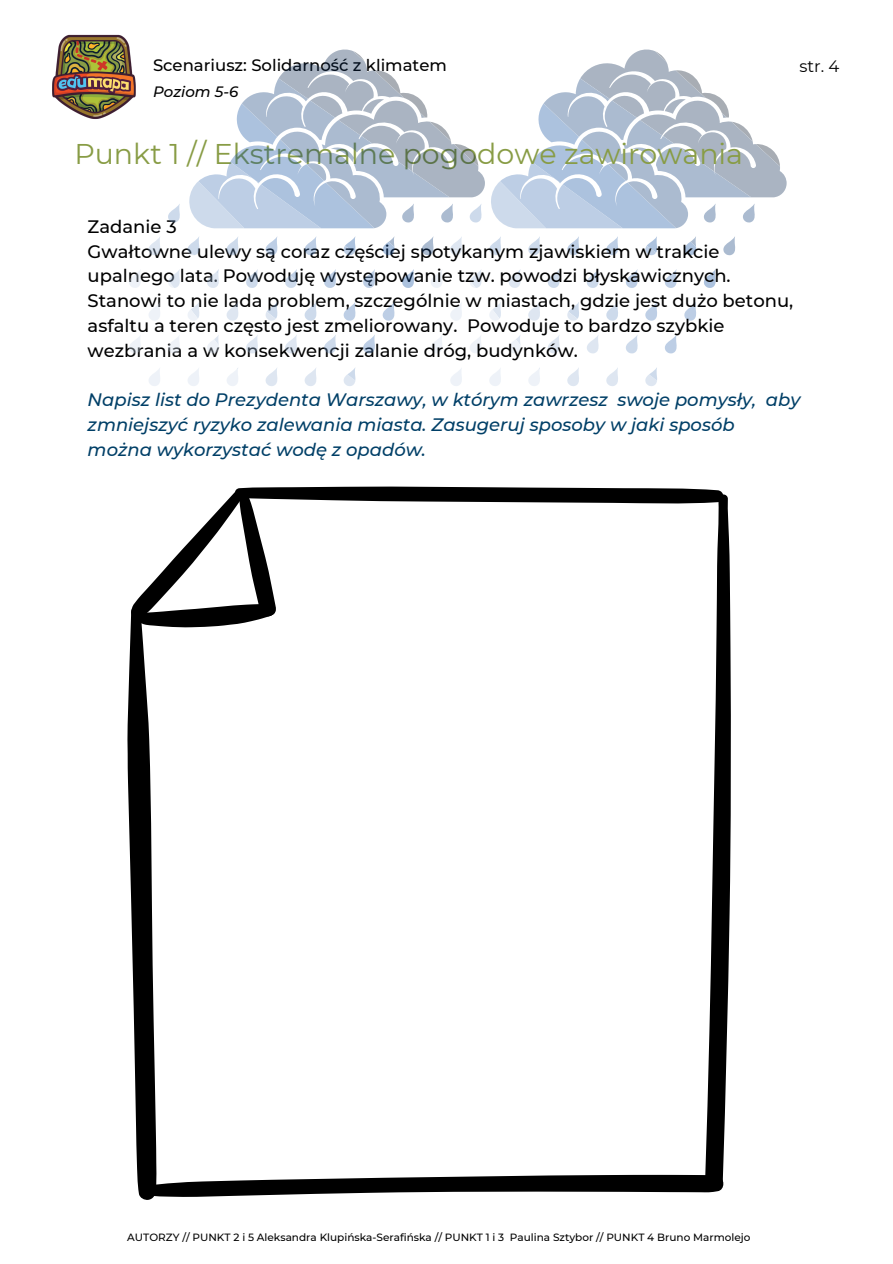
<style>
.page{position:relative;width:893px;height:1264px;background:#fff}
.page>*{position:absolute;margin:0;border:0;box-sizing:border-box;transform-origin:0 0}
.t1{font:28.5px "Montserrat";color:#889c45}
.t2{font:500 18px/24.8px "Montserrat";color:#000}
.t3{font:italic 500 18px/24.8px "Montserrat";color:#003f67}
.t4{font:500 16.5px "Montserrat";color:#000}
.t5{font:16.5px "Montserrat";color:#000}
.t6{font:italic 500 15px "Montserrat";color:#000}
.t7{font:500 10.5px "Montserrat";color:#000}
</style>
<div class="page">
<img style="left:52px;top:34px;width:84px;height:85px">
<svg style="left:450px;top:237px;width:12px;height:18px"></svg>
<svg style="left:489px;top:237px;width:12px;height:18px"></svg>
<svg style="left:528px;top:237px;width:12px;height:18px"></svg>
<svg style="left:567px;top:236px;width:12px;height:19px"></svg>
<svg style="left:606px;top:236px;width:12px;height:19px"></svg>
<svg style="left:645px;top:236px;width:12px;height:19px"></svg>
<svg style="left:684px;top:236px;width:12px;height:19px"></svg>
<svg style="left:723px;top:236px;width:12px;height:19px"></svg>
<svg style="left:450px;top:303px;width:12px;height:18px"></svg>
<svg style="left:489px;top:302px;width:12px;height:19px"></svg>
<svg style="left:528px;top:302px;width:12px;height:19px"></svg>
<svg style="left:567px;top:302px;width:12px;height:19px"></svg>
<svg style="left:606px;top:302px;width:12px;height:19px"></svg>
<svg style="left:645px;top:302px;width:12px;height:19px"></svg>
<svg style="left:684px;top:302px;width:12px;height:19px"></svg>
<svg style="left:431px;top:270px;width:11px;height:18px"></svg>
<svg style="left:470px;top:270px;width:12px;height:18px"></svg>
<svg style="left:509px;top:269px;width:12px;height:19px"></svg>
<svg style="left:547px;top:269px;width:13px;height:19px"></svg>
<svg style="left:587px;top:270px;width:11px;height:18px"></svg>
<svg style="left:625px;top:269px;width:13px;height:19px"></svg>
<svg style="left:665px;top:269px;width:12px;height:19px"></svg>
<svg style="left:704px;top:269px;width:12px;height:19px"></svg>
<svg style="left:450px;top:368px;width:12px;height:18px"></svg>
<svg style="left:489px;top:368px;width:12px;height:18px"></svg>
<svg style="left:528px;top:368px;width:12px;height:18px"></svg>
<svg style="left:567px;top:368px;width:12px;height:18px"></svg>
<svg style="left:606px;top:368px;width:12px;height:18px"></svg>
<svg style="left:645px;top:367px;width:12px;height:19px"></svg>
<svg style="left:431px;top:336px;width:11px;height:17px"></svg>
<svg style="left:470px;top:336px;width:11px;height:17px"></svg>
<svg style="left:509px;top:335px;width:11px;height:18px"></svg>
<svg style="left:548px;top:335px;width:12px;height:18px"></svg>
<svg style="left:587px;top:335px;width:12px;height:18px"></svg>
<svg style="left:626px;top:335px;width:12px;height:18px"></svg>
<svg style="left:665px;top:335px;width:12px;height:18px"></svg>
<svg style="left:148px;top:237px;width:12px;height:18px"></svg>
<svg style="left:187px;top:237px;width:13px;height:18px"></svg>
<svg style="left:226px;top:237px;width:13px;height:18px"></svg>
<svg style="left:265px;top:237px;width:13px;height:18px"></svg>
<svg style="left:304px;top:236px;width:13px;height:19px"></svg>
<svg style="left:343px;top:236px;width:13px;height:19px"></svg>
<svg style="left:382px;top:237px;width:12px;height:18px"></svg>
<svg style="left:421px;top:236px;width:13px;height:19px"></svg>
<svg style="left:168px;top:204px;width:12px;height:19px"></svg>
<svg style="left:189px;top:49px;width:597px;height:179px"></svg>
<svg style="left:149px;top:303px;width:11px;height:18px"></svg>
<svg style="left:188px;top:302px;width:11px;height:19px"></svg>
<svg style="left:226px;top:302px;width:13px;height:19px"></svg>
<svg style="left:265px;top:302px;width:13px;height:19px"></svg>
<svg style="left:304px;top:302px;width:13px;height:19px"></svg>
<svg style="left:343px;top:302px;width:13px;height:19px"></svg>
<svg style="left:382px;top:302px;width:13px;height:19px"></svg>
<svg style="left:129px;top:271px;width:12px;height:17px"></svg>
<svg style="left:168px;top:269px;width:12px;height:19px"></svg>
<svg style="left:207px;top:269px;width:12px;height:19px"></svg>
<svg style="left:246px;top:269px;width:12px;height:19px"></svg>
<svg style="left:285px;top:269px;width:12px;height:19px"></svg>
<svg style="left:324px;top:269px;width:12px;height:19px"></svg>
<svg style="left:363px;top:269px;width:12px;height:19px"></svg>
<svg style="left:402px;top:269px;width:12px;height:19px"></svg>
<svg style="left:149px;top:368px;width:11px;height:18px"></svg>
<svg style="left:188px;top:368px;width:11px;height:18px"></svg>
<svg style="left:227px;top:368px;width:11px;height:18px"></svg>
<svg style="left:265px;top:368px;width:13px;height:18px"></svg>
<svg style="left:304px;top:368px;width:13px;height:18px"></svg>
<svg style="left:343px;top:368px;width:12px;height:18px"></svg>
<svg style="left:129px;top:336px;width:12px;height:17px"></svg>
<svg style="left:168px;top:336px;width:12px;height:17px"></svg>
<svg style="left:207px;top:335px;width:12px;height:18px"></svg>
<svg style="left:246px;top:335px;width:12px;height:18px"></svg>
<svg style="left:285px;top:335px;width:12px;height:18px"></svg>
<svg style="left:324px;top:335px;width:12px;height:18px"></svg>
<svg style="left:363px;top:335px;width:12px;height:18px"></svg>
<svg style="left:127px;top:627px;width:595px;height:573px"></svg>
<svg style="left:705px;top:494px;width:26px;height:695px"></svg>
<svg style="left:130px;top:486px;width:595px;height:141px"></svg>
<p class="t4" style="left:153px;top:55px;width:295px">Scenariusz: Solidarność z klimatem</p>
<p class="t6" style="left:153px;top:82px;width:87px">Poziom 5-6</p>
<p class="t1" style="left:74px;top:136px;width:670px">Punkt 1 // Ekstremalne pogodowe zawirowania</p>
<p class="t5" style="left:799px;top:56px;width:42px">str. 4</p>
<p class="t2" style="left:88px;top:214px;width:90px">Zadanie 3</p>
<p class="t2" style="left:88px;top:239px;width:644px">Gwałtowne ulewy są coraz częściej spotykanym zjawiskiem w trakcie upalnego lata. Powoduję występowanie tzw. powodzi błyskawicznych.</p>
<p class="t2" style="left:88px;top:288px;width:707px">Stanowi to nie lada problem, szczególnie w miastach, gdzie jest dużo betonu, asfaltu a teren często jest zmeliorowany. Powoduje to bardzo szybkie wezbrania a w konsekwencji zalanie dróg, budynków.</p>
<p class="t3" style="left:88px;top:387px;width:714px">Napisz list do Prezydenta Warszawy, w którym zawrzesz swoje pomysły, aby zmniejszyć ryzyko zalewania miasta. Zasugeruj sposoby w jaki sposób można wykorzystać wodę z opadów.</p>
<p class="t7" style="left:127px;top:1230px;width:624px">AUTORZY // PUNKT 2 i 5 Aleksandra Klupińska-Serafińska // PUNKT 1 i 3 Paulina Sztybor // PUNKT 4 Bruno Marmolejo</p>
</div>
